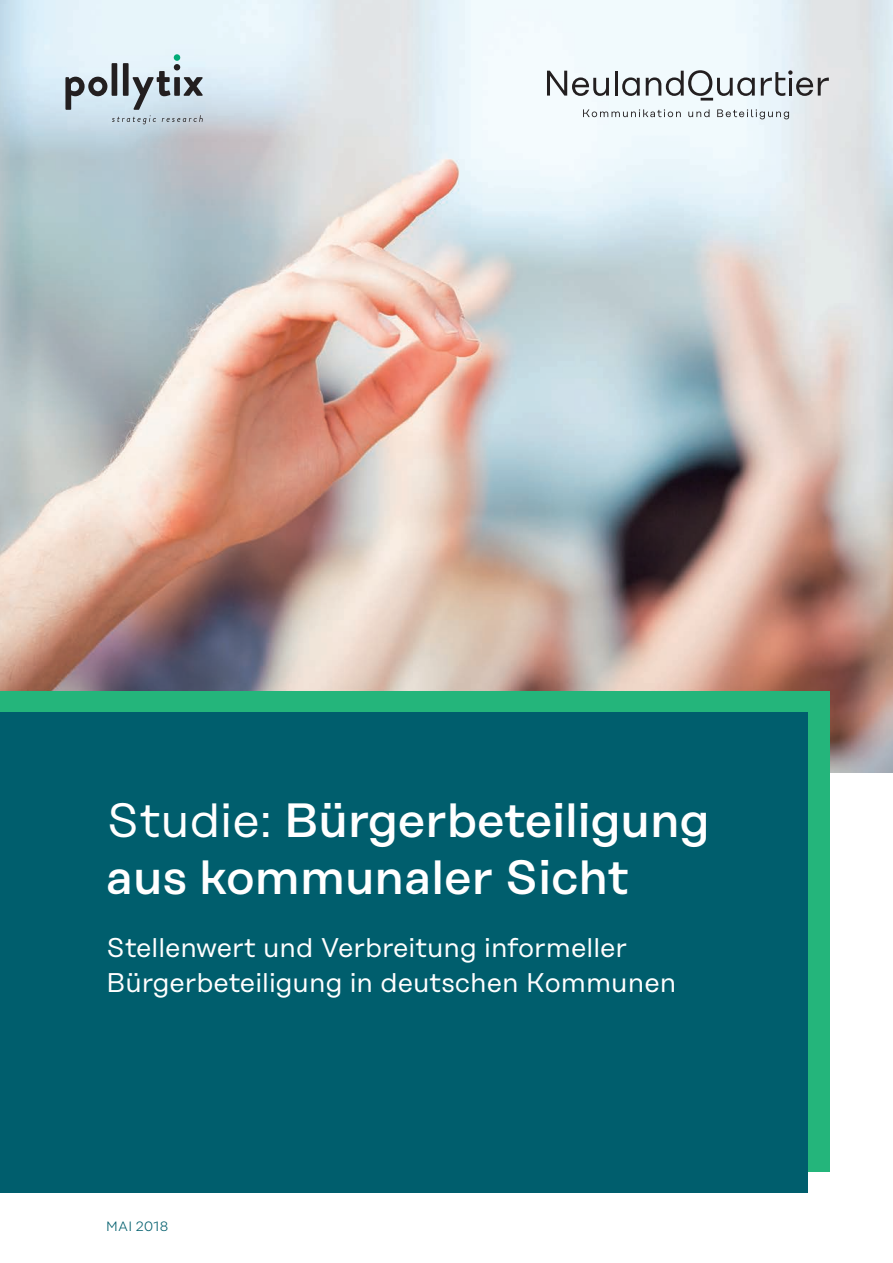
<style>
.page{position:relative;width:893px;height:1263px;background:#fff}
.page>*{position:absolute;margin:0;border:0;box-sizing:border-box;transform-origin:0 0}
.t1{font:500 48px/57px "Rational Display";color:#fff}
.t2{font:27px/34.5px "Rational Display";color:#fff}
.t3{font:300 13.5px "Rational Display";letter-spacing:.02em;color:#005e6d}
.s1{font-weight:400}
</style>
<div class="page">
<img style="left:0;top:0;width:893px;height:772px">
<div style="left:0;top:691px;width:829px;height:481px;background:#24b57b"></div>
<svg style="left:583px;top:109px;width:98px;height:8px"></svg>
<svg style="left:688px;top:109px;width:21px;height:8px"></svg>
<svg style="left:717px;top:109px;width:72px;height:10px"></svg>
<svg style="left:547px;top:71px;width:62px;height:25px"></svg>
<hr style="left:615px;top:71px;width:3px;height:25px;background:#231f20">
<svg style="left:622px;top:77px;width:18px;height:19px"></svg>
<svg style="left:646px;top:70px;width:109px;height:31px"></svg>
<svg style="left:761px;top:70px;width:68px;height:26px;background:#b2b6ba"></svg>
<div style="left:174px;top:54px;width:6px;height:7px;background:#00ab77;border-radius:50%"></div>
<svg style="left:65px;top:63px;width:138px;height:61px;background:#aebac3"></svg>
<div style="left:0;top:712px;width:808px;height:481px;background:#005e6d"></div>
<h1 class="t1" style="left:106px;top:791px;width:605px"><span class="s1">Studie:</span> Bürgerbeteiligung aus kommunaler Sicht</h1>
<p class="t2" style="left:106px;top:930px;width:571px">Stellenwert und Verbreitung informeller<br>Bürgerbeteiligung in deutschen Kommunen</p>
<p class="t3" style="left:106px;top:1219px;width:63px">MAI 2018</p>
</div>
